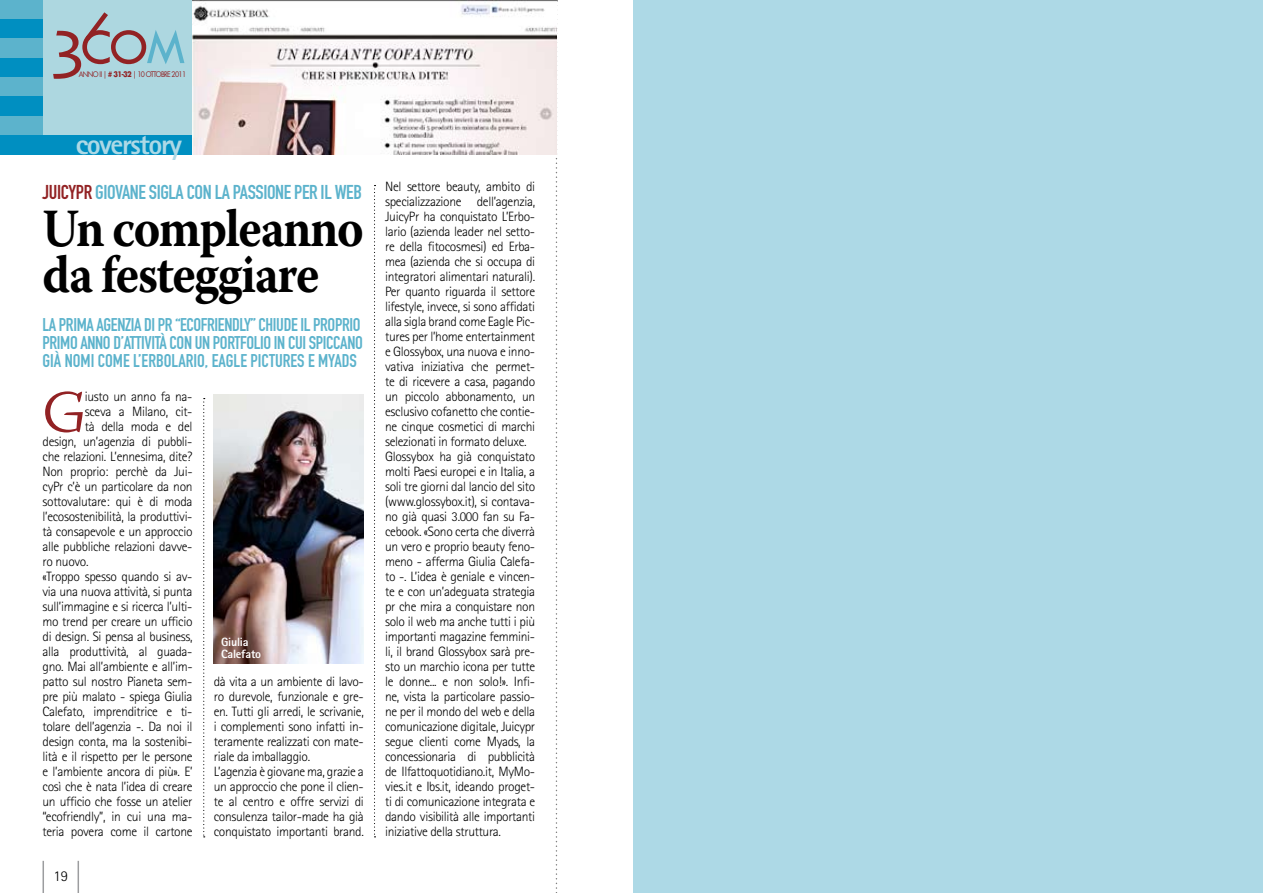
<style>
.page{position:relative;width:1263px;height:893px;background:#fff}
.page>*{position:absolute;margin:0;border:0;box-sizing:border-box;transform-origin:0 0}
.t1{font:300 58.95px "Warnock Pro";color:#922224}
.t2{font:700 53.7px/46px "Warnock Pro";letter-spacing:-.03em;color:#000;scale:.9 1}
.t3{font:800 28.05px "Rotis Sans Serif Std";letter-spacing:-.05em;color:#add9e6}
.t4{font:19.8px "DIN Engschrift Std";letter-spacing:-.02em;color:#5cb3cc}
.t5{font:18.15px/18.1px "DIN Engschrift Std";letter-spacing:-.02em;color:#5cb3cc}
.t6{font:300 15px "Rotis Sans Serif Std";color:#000}
.t7{font:300 13.5px/15px "Rotis Sans Serif Std";letter-spacing:-.025em;color:#000}
.t8{font:800 12px/12px "Rotis Sans Serif Std";letter-spacing:-.02em;color:#fff}
.t9{font:7.5px "Futura Std";letter-spacing:-.1em;color:#922224;scale:.9 1}
.s1{font-weight:700}
.s2{color:#922224}
</style>
<div class="page">
<svg style="left:374px;top:185px;width:1px;height:652px"></svg>
<svg style="left:203px;top:398px;width:2px;height:439px"></svg>
<div style="left:634px;top:0;width:629px;height:893px;background:#add9e6"></div>
<svg style="left:556px;top:0;width:1px;height:893px"></svg>
<hr style="left:43px;top:861px;width:1px;height:32px;background:#9c9d9f">
<hr style="left:78px;top:861px;width:1px;height:32px;background:#9c9d9f">
<div style="left:43px;top:0;width:150px;height:154px;background:#add7e0"></div>
<svg style="left:53px;top:12px;width:131px;height:67px"></svg>
<div style="left:0;top:0;width:43px;height:19px;background:#5cb3cc"></div>
<div style="left:0;top:58px;width:43px;height:19px;background:#008fc1"></div>
<div style="left:0;top:19px;width:43px;height:20px;background:#008fc1"></div>
<div style="left:0;top:77px;width:43px;height:19px;background:#5cb3cc"></div>
<div style="left:0;top:116px;width:43px;height:19px;background:#5cb3cc"></div>
<div style="left:0;top:39px;width:43px;height:19px;background:#5cb3cc"></div>
<div style="left:0;top:96px;width:43px;height:20px;background:#008fc1"></div>
<div style="left:0;top:135px;width:43px;height:19px;background:#008fc1"></div>
<div style="left:43px;top:135px;width:150px;height:19px;background:#008fc1"></div>
<img style="left:193px;top:0;width:363px;height:154px">
<img style="left:214px;top:395px;width:150px;height:268px">
<p class="t9" style="left:79px;top:70px;width:121px">ANNO II | <span class="s1"># 31-32</span> | 10 OTTOBRE 2011</p>
<h3 class="t3" style="left:76px;top:127px;width:108px">coverstory</h3>
<h3 class="t4" style="left:43px;top:180px;width:494px"><span class="s2">JUICYPR</span> GIOVANE SIGLA CON LA PASSIONE PER IL WEB <sup>Nel</sup> <sup>settore</sup> <sup>beauty,</sup> <sup>ambito</sup> <sup>di</sup></h3>
<p class="t7" style="left:385px;top:194px;width:152px">specializzazione dell’agenzia,<br>JuicyPr ha conquistato L’Erbo&shy;lario (azienda leader nel setto&shy;re della fitocosmesi) ed Erba&shy;mea (azienda che si occupa di integratori alimentari naturali).<br>Per quanto riguarda il settore lifestyle, invece, si sono affidati alla sigla brand come Eagle Pic&shy;tures per l’home entertainment e Glossybox, una nuova e inno&shy;vativa iniziativa che permet&shy;te di ricevere a casa, pagando un piccolo abbonamento, un esclusivo cofanetto che contie&shy;ne cinque cosmetici di marchi selezionati in formato deluxe.<br>Glossybox ha già conquistato molti Paesi europei e in Italia, a soli tre giorni dal lancio del sito (www.glossybox.it), si contava&shy;no già quasi 3.000 fan su Fa&shy;cebook. «Sono certa che diverrà un vero e proprio beauty feno&shy;meno - afferma Giulia Calefa&shy;to -. L’idea è geniale e vincen&shy;te e con un’adeguata strategia pr che mira a conquistare non solo il web ma anche tutti i più importanti magazine femmini&shy;li, il brand Glossybox sarà pre&shy;sto un marchio icona per tutte le donne... e non solo!». Infi&shy;ne, vista la particolare passio&shy;ne per il mondo del web e della comunicazione digitale, Juicypr segue clienti come Myads, la concessionaria di pubblicità de Ilfattoquotidiano.it, MyMo&shy;vies.it e Ibs.it, ideando proget&shy;ti di comunicazione integrata e dando visibilità alle importanti iniziative della struttura.</p>
<p class="t6" style="left:54px;top:868px;width:16px">19</p>
<h2 class="t2" style="left:43px;top:204px;width:359px">Un compleanno da festeggiare</h2>
<h3 class="t5" style="left:43px;top:315px;width:322px">LA PRIMA AGENZIA DI PR “ECOFRIENDLY” CHIUDE IL PROPRIO<br>PRIMO ANNO D’ATTIVITÀ CON UN PORTFOLIO IN CUI SPICCANO<br>GIÀ NOMI COME L’ERBOLARIO, EAGLE PICTURES E MYADS</h3>
<h1 class="t1" style="left:43px;top:377px;width:45px">G</h1>
<p class="t7" style="left:85px;top:389px;width:109px">iusto un anno fa na-</p>
<p class="t7" style="left:85px;top:404px;width:109px">sceva a Milano, cit-</p>
<p class="t7" style="left:85px;top:419px;width:109px">tà della moda e del</p>
<p class="t7" style="left:43px;top:434px;width:152px">design, un’agenzia di pubbli-</p>
<p class="t7" style="left:43px;top:449px;width:152px">che relazioni. L’ennesima, dite?</p>
<p class="t7" style="left:43px;top:464px;width:152px">Non proprio: perchè da Jui-</p>
<p class="t7" style="left:43px;top:479px;width:152px">cyPr c’è un particolare da non</p>
<p class="t7" style="left:43px;top:494px;width:152px">sottovalutare: qui è di moda</p>
<p class="t7" style="left:43px;top:509px;width:152px">l’ecosostenibilità, la produttivi-</p>
<p class="t7" style="left:43px;top:524px;width:152px">tà consapevole e un approccio</p>
<p class="t7" style="left:43px;top:539px;width:152px">alle pubbliche relazioni davve-</p>
<p class="t7" style="left:43px;top:554px;width:48px">ro nuovo.</p>
<p class="t7" style="left:43px;top:569px;width:152px">«Troppo spesso quando si av-</p>
<p class="t7" style="left:43px;top:584px;width:152px">via una nuova attività, si punta</p>
<p class="t7" style="left:43px;top:599px;width:152px">sull’immagine e si ricerca l’ulti-</p>
<p class="t7" style="left:43px;top:614px;width:152px">mo trend per creare un ufficio</p>
<p class="t7" style="left:43px;top:629px;width:152px">di design. Si pensa al business,</p>
<p class="t7" style="left:43px;top:644px;width:152px">alla produttività, al guada-</p>
<p class="t7" style="left:43px;top:659px;width:152px">gno. Mai all’ambiente e all’im-</p>
<p class="t7" style="left:43px;top:674px;width:152px">patto sul nostro Pianeta sem-</p>
<p class="t7" style="left:43px;top:689px;width:152px">pre più malato - spiega Giulia</p>
<p class="t7" style="left:43px;top:704px;width:152px">Calefato, imprenditrice e ti-</p>
<p class="t7" style="left:43px;top:719px;width:152px">tolare dell’agenzia -. Da noi il</p>
<p class="t7" style="left:43px;top:734px;width:152px">design conta, ma la sostenibi-</p>
<p class="t7" style="left:43px;top:749px;width:152px">lità e il rispetto per le persone</p>
<p class="t7" style="left:43px;top:764px;width:152px">e l’ambiente ancora di più». E’</p>
<p class="t7" style="left:43px;top:779px;width:152px">così che è nata l’idea di creare</p>
<p class="t7" style="left:43px;top:794px;width:152px">un ufficio che fosse un atelier</p>
<p class="t7" style="left:43px;top:809px;width:152px">“ecofriendly”, in cui una ma-</p>
<p class="t7" style="left:43px;top:824px;width:152px">teria povera come il cartone</p>
<p class="t8" style="left:221px;top:636px;width:42px">Giulia<br>Calefato</p>
<p class="t7" style="left:214px;top:674px;width:152px">dà vita a un ambiente di lavo&shy;ro durevole, funzionale e gre&shy;en. Tutti gli arredi, le scrivanie, i complementi sono infatti in&shy;teramente realizzati con mate&shy;riale da imballaggio.<br>L’agenzia è giovane ma, grazie a un approccio che pone il clien&shy;te al centro e offre servizi di consulenza tailor-made ha già conquistato importanti brand.</p>
</div>
